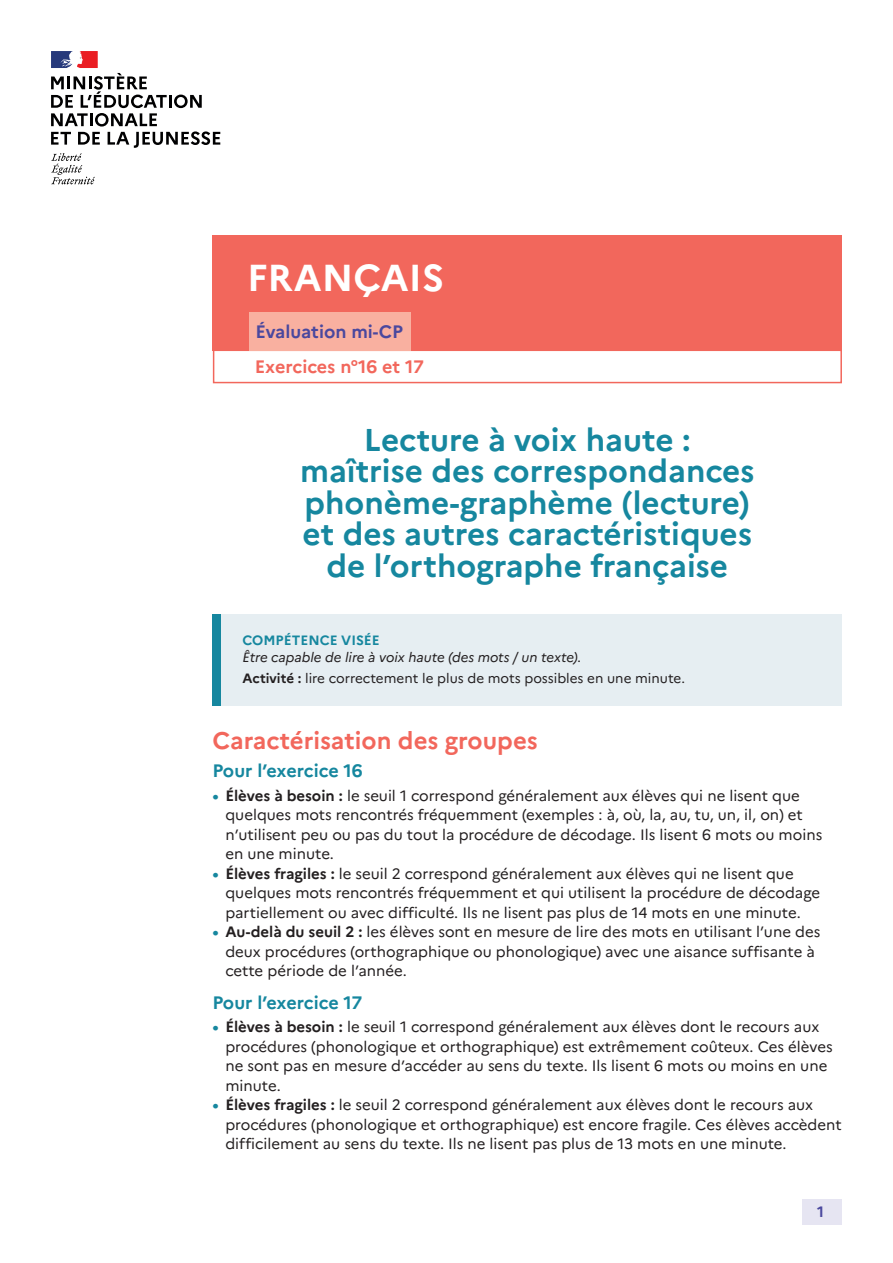
<style>
.page{position:relative;width:893px;height:1263px;background:#fff}
.page>*{position:absolute;margin:0;border:0;box-sizing:border-box;transform-origin:0 0}
.t1{font:700 37.5px "Marianne";color:#fff}
._01_Titre_de_la_fich{font:700 31.5px/31.5px "Marianne";color:#16879f;text-align:center}
._03_Titre_de_niveau{font:700 24px "Marianne";color:#f2675c}
._04_Titre_de_niveau{font:700 18px "Marianne";letter-spacing:-.005em;color:#16879f}
.t2{font:700 18px "Marianne";color:#f2675c}
.t3{font:700 18px "Marianne";color:#4a489e}
.t4{font:15px/19.5px "Marianne";color:#231f20}
.t5{font:700 15px "Marianne";color:#4a489e}
._15_texte_encadré{font:13.5px "Marianne";color:#231f20}
._15_texte_encadré-2{font:italic 13.5px "Marianne";color:#231f20}
._01_Titre_info_conte{font:700 13.5px "Marianne";color:#16879f}
.s1{font-weight:700}
.s2{font-weight:700;color:#16879f}
</style>
<div class="page">
<div style="left:213px;top:350px;width:629px;height:33px;border:2px solid #f2675c"></div>
<div style="left:213px;top:236px;width:629px;height:115px;background:#f2675c"></div>
<svg style="left:51px;top:51px;width:169px;height:133px"></svg>
<div style="left:249px;top:313px;width:162px;height:38px;background:#f9b0a0"></div>
<div style="left:802px;top:1199px;width:39px;height:26px;background:#e6e5f2"></div>
<div style="left:213px;top:614px;width:629px;height:92px;background:#e6eef2"></div>
<div style="left:213px;top:614px;width:8px;height:92px;background:#16879f"></div>
<h1 class="t1" style="left:247px;top:255px;width:198px">FRANÇAIS</h1>
<p class="t3" style="left:255px;top:320px;width:149px">Évaluation mi-CP</p>
<p class="t2" style="left:255px;top:356px;width:171px">Exercices n°16 et 17</p>
<p class="_01_Titre_de_la_fich" style="left:300px;top:424px;width:456px">Lecture à voix haute : maîtrise des correspondances phonème-graphème (lecture) et des autres caractéristiques de l’orthographe française</p>
<p class="_01_Titre_info_conte" style="left:242px;top:632px;width:139px">COMPÉTENCE VISÉE</p>
<p class="_15_texte_encadré-2" style="left:242px;top:649px;width:340px">Être capable de lire à voix haute (des mots / un texte).</p>
<p class="_15_texte_encadré" style="left:242px;top:670px;width:444px"><span class="s1">Activité :</span> lire correctement le plus de mots possibles en une minute.</p>
<p class="_03_Titre_de_niveau" style="left:213px;top:726px;width:327px">Caractérisation des groupes</p>
<p class="_04_Titre_de_niveau" style="left:213px;top:760px;width:152px">Pour l’exercice 16</p>
<p class="t4" style="left:225px;top:786px;width:598px;text-indent:-13px"><span class="s2">•</span> <span class="s1">Élèves à besoin :</span> le seuil 1 correspond généralement aux élèves qui ne lisent que quelques mots rencontrés fréquemment (exemples : à, où, la, au, tu, un, il, on) et n’utilisent peu ou pas du tout la procédure de décodage. Ils lisent 6 mots ou moins en une minute.</p>
<p class="t4" style="left:225px;top:864px;width:596px;text-indent:-13px"><span class="s2">•</span> <span class="s1">Élèves fragiles :</span> le seuil 2 correspond généralement aux élèves qui ne lisent que quelques mots rencontrés fréquemment et qui utilisent la procédure de décodage partiellement ou avec difficulté. Ils ne lisent pas plus de 14 mots en une minute.</p>
<p class="t4" style="left:225px;top:922px;width:596px;text-indent:-13px"><span class="s2">•</span> <span class="s1">Au-delà du seuil 2 :</span> les élèves sont en mesure de lire des mots en utilisant l’une des deux procédures (orthographique ou phonologique) avec une aisance suffisante à cette période de l’année.</p>
<p class="_04_Titre_de_niveau" style="left:213px;top:991px;width:151px">Pour l’exercice 17</p>
<p class="t4" style="left:225px;top:1017px;width:609px;text-indent:-13px"><span class="s2">•</span> <span class="s1">Élèves à besoin :</span> le seuil 1 correspond généralement aux élèves dont le recours aux procédures (phonologique et orthographique) est extrêmement coûteux. Ces élèves ne sont pas en mesure d’accéder au sens du texte. Ils lisent 6 mots ou moins en une minute.</p>
<p class="t4" style="left:225px;top:1095px;width:618px;text-indent:-13px"><span class="s2">•</span> <span class="s1">Élèves fragiles :</span> le seuil 2 correspond généralement aux élèves dont le recours aux procédures (phonologique et orthographique) est encore fragile. Ces élèves accèdent difficilement au sens du texte. Ils ne lisent pas plus de 13 mots en une minute.</p>
<p class="t5" style="left:817px;top:1202px;width:8px">1</p>
</div>
